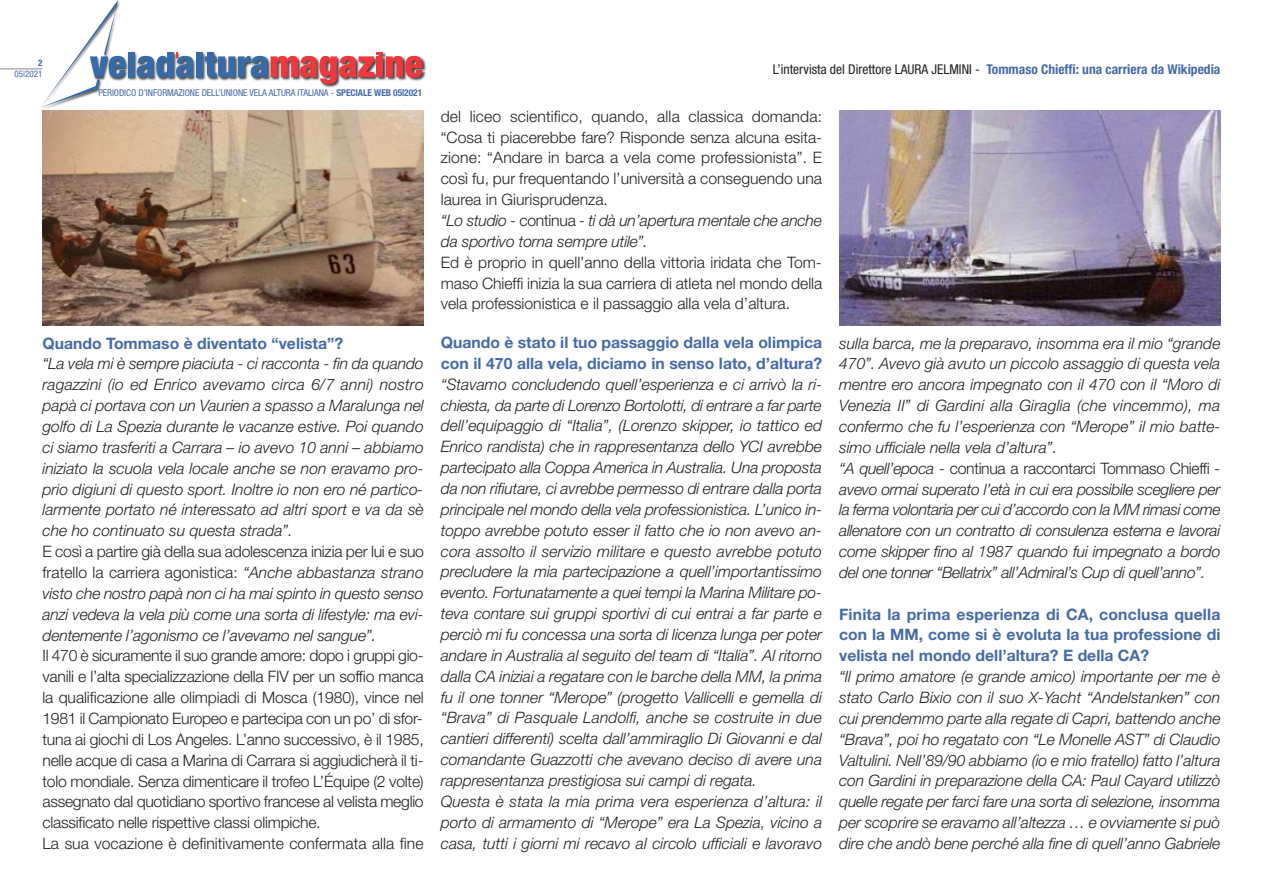
<style>
.page{position:relative;width:1263px;height:893px;background:#fff}
.page>*{position:absolute;margin:0;border:0;box-sizing:border-box;transform-origin:0 0}
.t1{font:italic 300 15.75px/20.9px "Helvetica Neue LT Std";letter-spacing:-.005em;color:#231f20;text-align:justify}
.t2{font:300 15.75px/20.9px "Helvetica Neue LT Std";letter-spacing:-.015em;color:#231f20}
.t3{font:700 15.75px/20.9px "Helvetica Neue LT Std";color:#456aa6}
.t4{font:condensed 13.5px "Helvetica Neue LT Std";color:#231f20}
.t5{font:condensed 9.45px "Helvetica Neue LT Std";letter-spacing:-.005em;color:#456aa6}
.t6{font:condensed 9px "Helvetica Neue LT Std";color:#456aa6}
.t7{font:700 condensed 9px "Helvetica Neue LT Std";color:#456aa6}
.s1{font-weight:700;color:#456aa6}
.s2{font-weight:700}
.s3{font-style:normal}
.s4{font-style:italic}
</style>
<div class="page">
<img style="left:35px;top:52px;width:392px;height:64px">
<svg style="left:40px;top:0;width:86px;height:107px"></svg>
<div style="left:128px;top:52px;width:7px;height:25px;background:#386aa6"></div>
<svg style="left:137px;top:52px;width:57px;height:26px"></svg>
<div style="left:196px;top:52px;width:7px;height:25px;background:#386aa6"></div>
<svg style="left:205px;top:52px;width:217px;height:32px"></svg>
<hr style="left:0;top:69px;width:43px;height:1px;background:#8d8c8e">
<img style="left:43px;top:111px;width:381px;height:214px">
<img style="left:839px;top:111px;width:381px;height:214px">
<p class="t7" style="left:38px;top:60px;width:6px">2</p>
<p class="t6" style="left:15px;top:70px;width:29px">05|2021</p>
<p class="t4" style="left:773px;top:64px;width:449px">L’intervista del Direttore LAURA JELMINI - <span class="s1">Tommaso Chieffi: una carriera da Wikipedia</span></p>
<p class="t5" style="left:98px;top:89px;width:325px">PERIODICO D’INFORMAZIONE DELL’UNIONE VELA ALTURA ITALIANA - <span class="s2">SPECIALE WEB 05|2021</span></p>
<p class="t3" style="left:43px;top:334px;width:302px">Quando Tommaso è diventato “velista”?</p>
<p class="t1" style="left:43px;top:355px;width:383px">“La vela mi è sempre piaciuta - ci racconta - fin da quando ragazzini (io ed Enrico avevamo circa 6/7 anni) nostro papà ci portava con un Vaurien a spasso a Maralunga nel golfo di La Spezia durante le vacanze estive. Poi quando ci siamo trasferiti a Carrara – io avevo 10 anni – abbiamo iniziato la scuola vela locale anche se non eravamo pro&shy;prio digiuni di questo sport. Inoltre io non ero né partico&shy;larmente portato né interessato ad altri sport e va da sè che ho continuato su questa strada”.</p>
<p class="t1" style="left:43px;top:543px;width:383px"><span class="s3">E così a partire già della sua adolescenza inizia per lui e suo fratello la carriera agonistica:</span> “Anche abbastanza strano visto che nostro papà non ci ha mai spinto in questo senso anzi vedeva la vela più come una sorta di lifestyle: ma evi&shy;dentemente l’agonismo ce l’avevamo nel sangue”.</p>
<p class="t2" style="left:42px;top:647px;width:383px">Il 470 è sicuramente il suo grande amore: dopo i gruppi gio&shy;vanili e l’alta specializzazione della FIV per un soffio manca la qualificazione alle olimpiadi di Mosca (1980), vince nel 1981 il Campionato Europeo e partecipa con un po’ di sfor&shy;tuna ai giochi di Los Angeles. L’anno successivo, è il 1985, nelle acque di casa a Marina di Carrara si aggiudicherà il ti&shy;tolo mondiale. Senza dimenticare il trofeo L’Équipe (2 volte) assegnato dal quotidiano sportivo francese al velista meglio classificato nelle rispettive classi olimpiche.<br>La sua vocazione è definitivamente confermata alla fine</p>
<p class="t2" style="left:441px;top:107px;width:383px">del liceo scientifico, quando, alla classica domanda: “Cosa ti piacerebbe fare? Risponde senza alcuna esita&shy;zione: “Andare in barca a vela come professionista”. E così fu, pur frequentando l’università a conseguendo una laurea in Giurisprudenza.<br><span class="s4">“Lo studio</span> - continua - <span class="s4">ti dà un’apertura mentale che anche da sportivo torna sempre utile”.</span></p>
<p class="t2" style="left:441px;top:253px;width:383px;text-align:justify">Ed è proprio in quell’anno della vittoria iridata che Tom&shy;maso Chieffi inizia la sua carriera di atleta nel mondo della vela professionistica e il passaggio alla vela d’altura.</p>
<p class="t3" style="left:441px;top:333px;width:383px">Quando è stato il tuo passaggio dalla vela olimpica con il 470 alla vela, diciamo in senso lato, d’altura?</p>
<p class="t1" style="left:441px;top:375px;width:383px;text-align:left">“Stavamo concludendo quell’esperienza e ci arrivò la ri&shy;chiesta, da parte di Lorenzo Bortolotti, di entrare a far parte dell’equipaggio di “Italia”, (Lorenzo skipper, io tattico ed Enrico randista) che in rappresentanza dello YCI avrebbe partecipato alla Coppa America in Australia. Una proposta da non rifiutare, ci avrebbe permesso di entrare dalla porta principale nel mondo della vela professionistica. L’unico in&shy;toppo avrebbe potuto esser il fatto che io non avevo an&shy;cora assolto il servizio militare e questo avrebbe potuto precludere la mia partecipazione a quell’importantissimo evento. Fortunatamente a quei tempi la Marina Militare po&shy;teva contare sui gruppi sportivi di cui entrai a far parte e perciò mi fu concessa una sorta di licenza lunga per poter andare in Australia al seguito del team di “Italia”. Al ritorno dalla CA iniziai a regatare con le barche della MM, la prima fu il one tonner “Merope” (progetto Vallicelli e gemella di “Brava” di Pasquale Landolfi, anche se costruite in due cantieri differenti) scelta dall’ammiraglio Di Giovanni e dal comandante Guazzotti che avevano deciso di avere una rappresentanza prestigiosa sui campi di regata.<br>Questa è stata la mia prima vera esperienza d’altura: il porto di armamento di “Merope” era La Spezia, vicino a casa, tutti i giorni mi recavo al circolo ufficiali e lavoravo</p>
<p class="t1" style="left:839px;top:334px;width:383px;text-align:left">sulla barca, me la preparavo, insomma era il mio “grande 470”. Avevo già avuto un piccolo assaggio di questa vela mentre ero ancora impegnato con il 470 con il “Moro di Venezia II” di Gardini alla Giraglia (che vincemmo), ma confermo che fu l’esperienza con “Merope” il mio batte&shy;simo ufficiale nella vela d’altura”.<br>“A quell’epoca <span class="s3">- continua a raccontarci Tommaso Chieffi</span> - avevo ormai superato l’età in cui era possibile scegliere per la ferma volontaria per cui d’accordo con la MM rimasi come allenatore con un contratto di consulenza esterna e lavorai come skipper fino al 1987 quando fui impegnato a bordo del one tonner “Bellatrix” all’Admiral’s Cup di quell’anno”.</p>
<p class="t3" style="left:839px;top:605px;width:383px;text-align:justify">Finita la prima esperienza di CA, conclusa quella con la MM, come si è evoluta la tua professione di velista nel mondo dell’altura? E della CA?</p>
<p class="t1" style="left:839px;top:668px;width:383px">“Il primo amatore (e grande amico) importante per me è stato Carlo Bixio con il suo X-Yacht “Andelstanken” con cui prendemmo parte alla regate di Capri, battendo anche “Brava”, poi ho regatato con “Le Monelle AST” di Claudio Valtulini. Nell’89/90 abbiamo (io e mio fratello) fatto l’altura con Gardini in preparazione della CA: Paul Cayard utilizzò quelle regate per farci fare una sorta di selezione, insomma per scoprire se eravamo all’altezza … e ovviamente si può dire che andò bene perché alla fine di quell’anno Gabriele</p>
</div>
